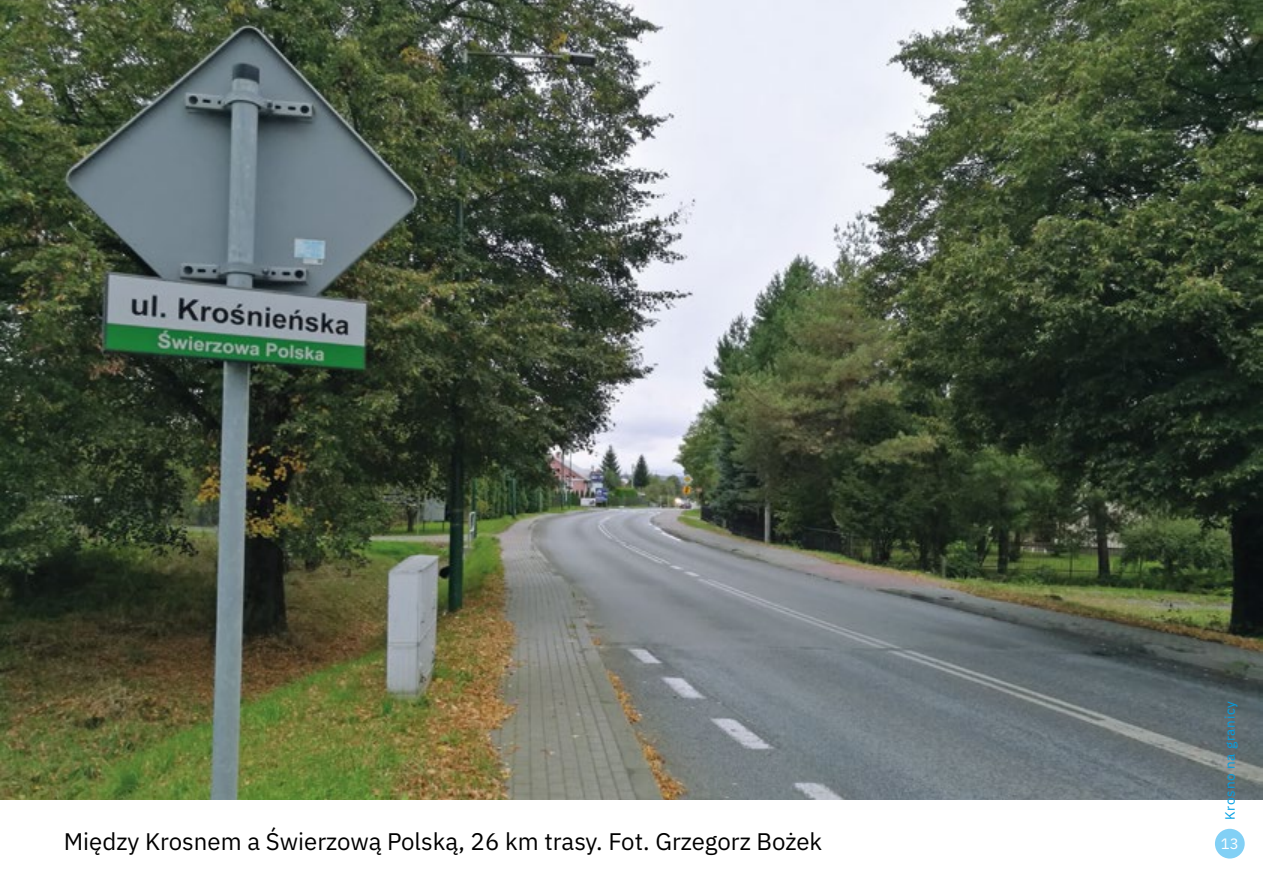
<style>
.page{position:relative;width:1263px;height:893px;background:#fff}
.page>*{position:absolute;margin:0;border:0;box-sizing:border-box;transform-origin:0 0}
.t1{font:24px "IBM Plex Sans";color:#000}
.t2{font:15px "IBM Plex Sans";color:#fff}
.t3{font:13.5px "IBM Plex Sans";letter-spacing:.05em;color:#009fe3}
</style>
<div class="page">
<img style="left:0;top:0;width:1263px;height:799px">
<div style="left:1215px;top:829px;width:30px;height:29px;background:#82d0f5;border-radius:50%"></div>
<p class="t3" style="left:1220px;top:820px;width:120px;rotate:-90deg">Krosno na granicy</p>
<p class="t1" style="left:64px;top:824px;width:760px">Między Krosnem a Świerzową Polską, 26 km trasy. Fot. Grzegorz Bożek</p>
<p class="t2" style="left:1221px;top:832px;width:19px">13</p>
</div>
